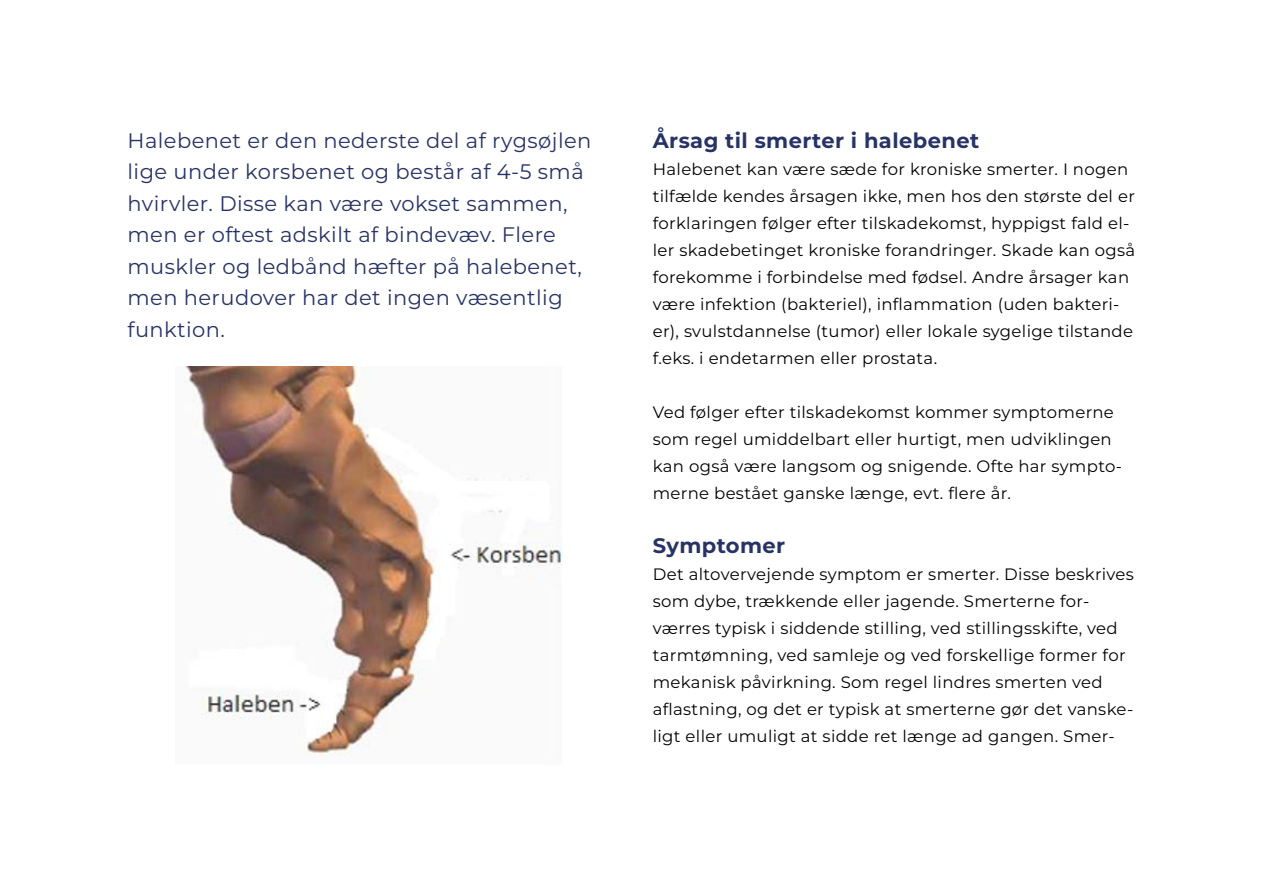
<style>
.page{position:relative;width:1263px;height:893px;background:#fff}
.page>*{position:absolute;margin:0;border:0;box-sizing:border-box;transform-origin:0 0}
.t1{font:21px/31.5px "Montserrat";letter-spacing:.02em;color:#273365}
.t2{font:700 21px "Montserrat";letter-spacing:.02em;color:#273365}
.t3{font:16.5px/27px "Montserrat";letter-spacing:.02em;color:#020203}
</style>
<div class="page">
<img style="left:184px;top:366px;width:378px;height:389px">
<p class="t1" style="left:128px;top:124px;width:465px">Halebenet er den nederste del af rygsøjlen lige under korsbenet og består af 4-5 små hvirvler. Disse kan være vokset sammen, men er oftest adskilt af bindevæv. Flere muskler og ledbånd hæfter på halebenet, men herudover har det ingen væsentlig funktion.</p>
<p class="t2" style="left:653px;top:125px;width:328px">Årsag til smerter i halebenet</p>
<p class="t3" style="left:653px;top:155px;width:484px">Halebenet kan være sæde for kroniske smerter. I nogen tilfælde kendes årsagen ikke, men hos den største del er forklaringen følger efter tilskadekomst, hyppigst fald el&shy;ler skadebetinget kroniske forandringer. Skade kan også forekomme i forbindelse med fødsel. Andre årsager kan være infektion (bakteriel), inflammation (uden bakteri&shy;er), svulstdannelse (tumor) eller lokale sygelige tilstande f.eks. i endetarmen eller prostata.</p>
<p class="t3" style="left:653px;top:398px;width:471px">Ved følger efter tilskadekomst kommer symptomerne som regel umiddelbart eller hurtigt, men udviklingen kan også være langsom og snigende. Ofte har sympto&shy;merne bestået ganske længe, evt. flere år.</p>
<p class="t2" style="left:653px;top:530px;width:134px">Symptomer</p>
<p class="t3" style="left:653px;top:560px;width:483px">Det altovervejende symptom er smerter. Disse beskrives som dybe, trækkende eller jagende. Smerterne for&shy;værres typisk i siddende stilling, ved stillingsskifte, ved tarmtømning, ved samleje og ved forskellige former for mekanisk påvirkning. Som regel lindres smerten ved aflastning, og det er typisk at smerterne gør det vanske&shy;ligt eller umuligt at sidde ret længe ad gangen. Smer-</p>
</div>
